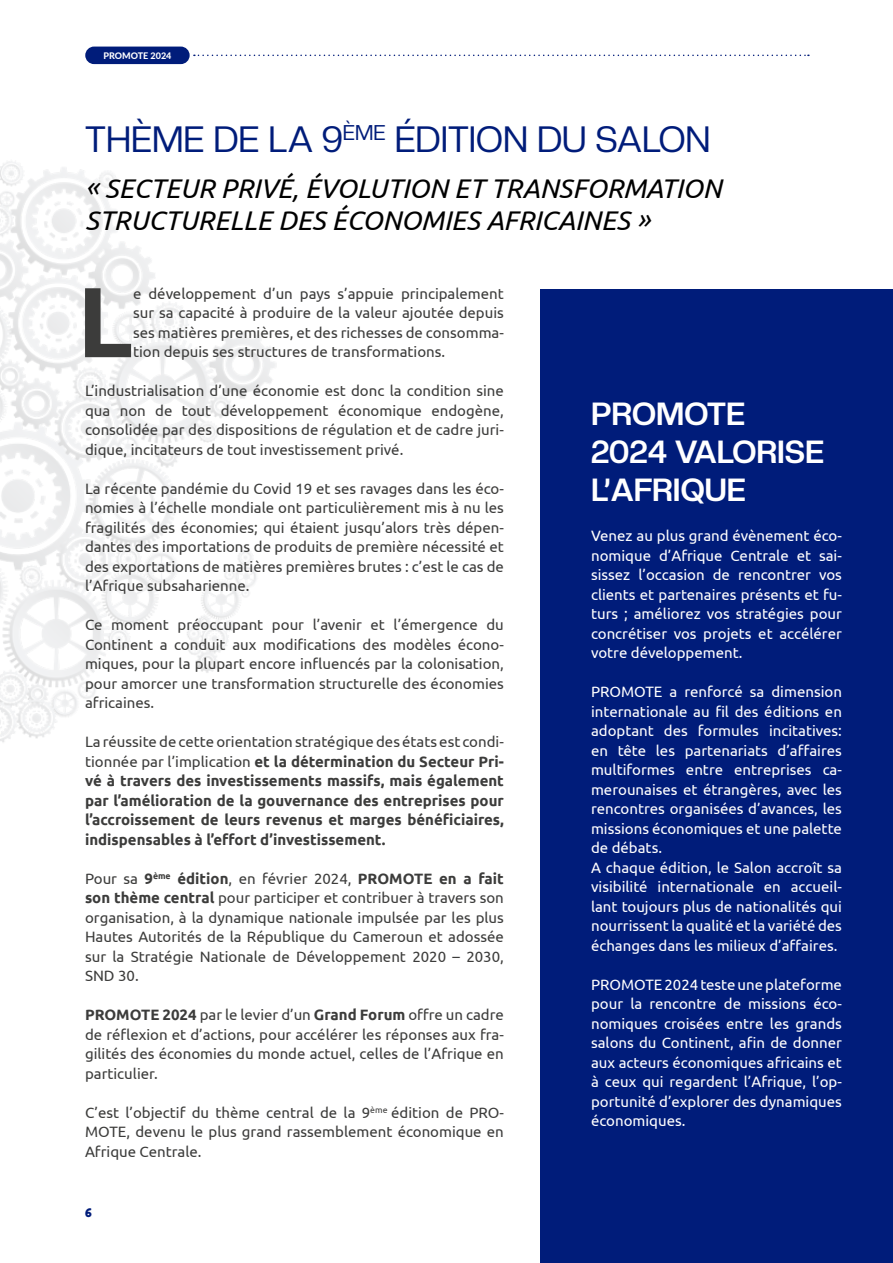
<style>
.page{position:relative;width:893px;height:1263px;background:#fff}
.page>*{position:absolute;margin:0;border:0;box-sizing:border-box;transform-origin:0 0}
.t1{font:700 99.45px "Ubuntu";color:#3c3c3b}
.t2{font:36px "Creato Display";color:#001c7a}
.t3{font:700 31.5px/37.8px "Creato Display";color:#fff}
.t4{font:italic 27px/31.5px "Ubuntu";color:#000}
.t5{font:15px/19.5px "Ubuntu";color:#3c3c3b;text-align:justify}
.t6{font:15px/19.5px "Ubuntu";color:#fff;text-align:justify}
.t7{font:700 15px/19.5px "Ubuntu";color:#3c3c3b;text-align:justify}
.t8{font:12px "Fredoka One";color:#001c7a}
.t9{font:800 9px "Lato";color:#fff}
.s1{font-weight:400}
.s2{font-weight:700}
</style>
<div class="page">
<img style="left:0;top:46px;width:293px;height:696px">
<div style="left:85px;top:47px;width:105px;height:17px;background:#001c7a;border-radius:9px"></div>
<svg style="left:194px;top:55px;width:615px;height:1px"></svg>
<div style="left:540px;top:289px;width:353px;height:974px;background:#001c7a"></div>
<p class="t9" style="left:103px;top:49px;width:69px">PROMOTE 2024</p>
<h2 class="t2" style="left:85px;top:118px;width:627px">THÈME DE LA 9<sup>ÈME</sup> ÉDITION DU SALON</h2>
<h3 class="t4" style="left:85px;top:172px;width:638px">« SECTEUR PRIVÉ, ÉVOLUTION ET TRANSFORMATION<br>STRUCTURELLE DES ÉCONOMIES AFRICAINES »</h3>
<h1 class="t1" style="left:77px;top:261px;width:57px">L</h1>
<p class="t5" style="left:133px;top:283px;width:372px">e développement d’un pays s’appuie principalement sur sa capacité à produire de la valeur ajoutée depuis ses matières premières, et des richesses de consomma&shy;tion depuis ses structures de transformations.</p>
<p class="t5" style="left:85px;top:381px;width:420px">L’industrialisation d’une économie est donc la condition sine qua non de tout développement économique endogène, consolidée par des dispositions de régulation et de cadre juri&shy;dique, incitateurs de tout investissement privé.</p>
<p class="t5" style="left:85px;top:478px;width:420px">La récente pandémie du Covid 19 et ses ravages dans les éco&shy;nomies à l’échelle mondiale ont particulièrement mis à nu les fragilités des économies; qui étaient jusqu’alors très dépen&shy;dantes des importations de produits de première nécessité et des exportations de matières premières brutes : c’est le cas de l’Afrique subsaharienne.</p>
<p class="t5" style="left:85px;top:615px;width:420px">Ce moment préoccupant pour l’avenir et l’émergence du Continent a conduit aux modifications des modèles écono&shy;miques, pour la plupart encore influencés par la colonisation, pour amorcer une transformation structurelle des économies africaines.</p>
<p class="t7" style="left:85px;top:732px;width:420px"><span class="s1">La réussite de cette orientation stratégique des états est condi&shy;tionnée par l’implication</span> et la détermination du Secteur Pri&shy;vé à travers des investissements massifs, mais également par l’amélioration de la gouvernance des entreprises pour l’accroissement de leurs revenus et marges bénéficiaires, indispensables à l’effort d’investissement.</p>
<p class="t5" style="left:85px;top:868px;width:420px">Pour sa <span class="s2">9</span><sup>ème</sup> <span class="s2">édition</span>, en février 2024, <span class="s2">PROMOTE en a fait son thème central</span> pour participer et contribuer à travers son organisation, à la dynamique nationale impulsée par les plus Hautes Autorités de la République du Cameroun et adossée sur la Stratégie Nationale de Développement 2020 – 2030, SND 30.</p>
<p class="t5" style="left:85px;top:1005px;width:420px"><span class="s2">PROMOTE 2024</span> par le levier d’un <span class="s2">Grand Forum</span> offre un cadre de réflexion et d’actions, pour accélérer les réponses aux fra&shy;gilités des économies du monde actuel, celles de l’Afrique en particulier.</p>
<p class="t5" style="left:85px;top:1102px;width:420px">C’est l’objectif du thème central de la 9<sup>ème</sup> édition de PRO-MOTE, devenu le plus grand rassemblement économique en Afrique Centrale.</p>
<p class="t8" style="left:85px;top:1205px;width:8px">6</p>
<h3 class="t3" style="left:591px;top:394px;width:235px">PROMOTE<br>2024 VALORISE<br>L’AFRIQUE</h3>
<p class="t6" style="left:591px;top:525px;width:252px">Venez au plus grand évènement éco&shy;nomique d’Afrique Centrale et sai&shy;sissez l’occasion de rencontrer vos clients et partenaires présents et fu&shy;turs ; améliorez vos stratégies pour concrétiser vos projets et accélérer votre développement.</p>
<p class="t6" style="left:591px;top:681px;width:252px;text-align:left">PROMOTE a renforcé sa dimension internationale au fil des éditions en adoptant des formules incitatives: en tête les partenariats d’affaires multiformes entre entreprises ca&shy;merounaises et étrangères, avec les rencontres organisées d’avances, les missions économiques et une palette de débats.<br>A chaque édition, le Salon accroît sa visibilité internationale en accueil&shy;lant toujours plus de nationalités qui nourrissent la qualité et la variété des échanges dans les milieux d’affaires.</p>
<p class="t6" style="left:591px;top:974px;width:252px">PROMOTE 2024 teste une plateforme pour la rencontre de missions éco&shy;nomiques croisées entre les grands salons du Continent, afin de donner aux acteurs économiques africains et à ceux qui regardent l’Afrique, l’op&shy;portunité d’explorer des dynamiques économiques.</p>
</div>
